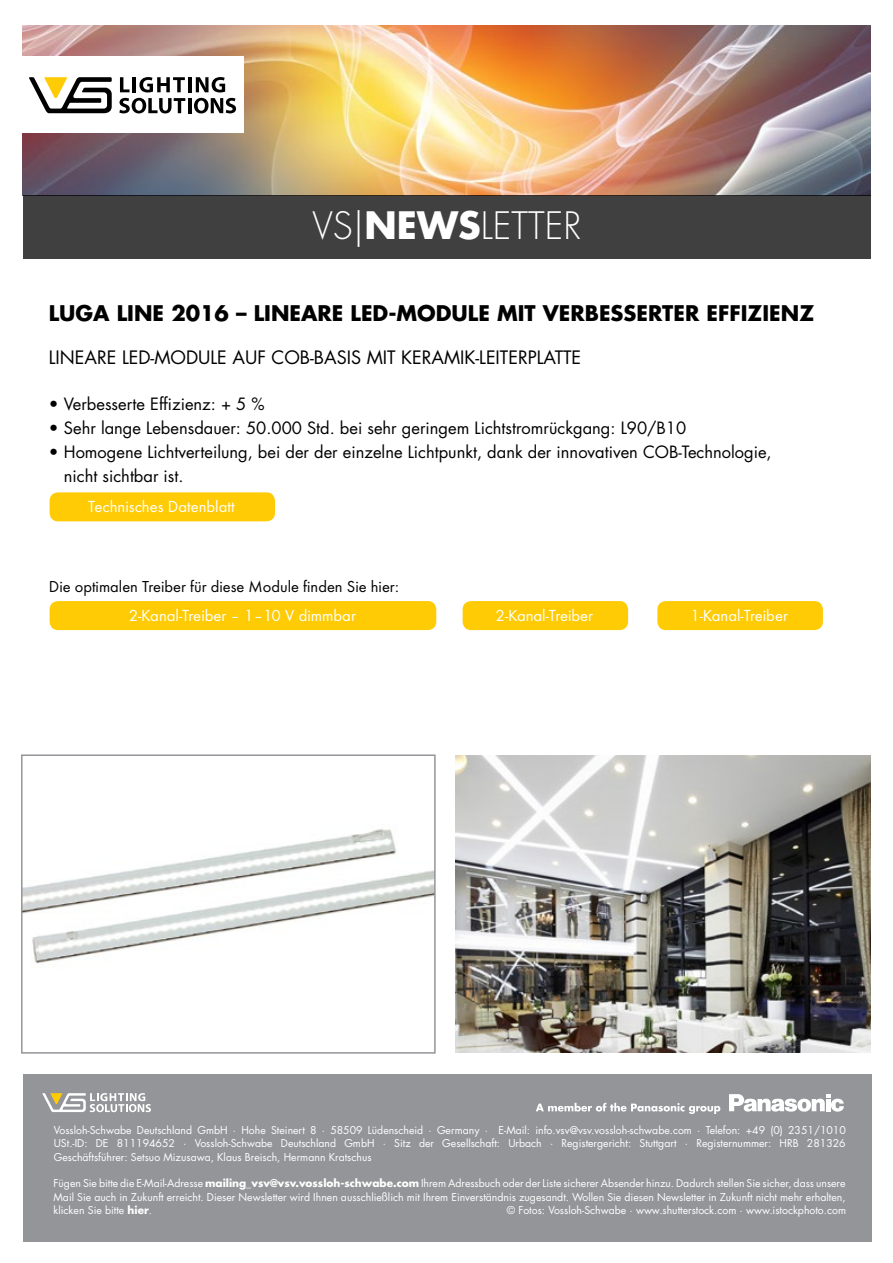
<style>
.page{position:relative;width:893px;height:1263px;background:#fff}
.page>*{position:absolute;margin:0;border:0;box-sizing:border-box;transform-origin:0 0}
.t1{font:300 36.75px "Futura";color:#fff}
.t2{font:700 21px "Futura";color:#000}
.t3{font:18px "Futura";color:#000}
.t4{font:16.65px "Futura TCE Boo";color:#fff}
.t5{font:16.5px/24px "Futura";color:#000}
.t6{font:16.5px "Futura TCE Boo";color:#000}
.t7{font:10.5px/13.5px "Futura";color:#fff;text-align:justify}
.s1{font-weight:700}
</style>
<div class="page">
<img style="left:23px;top:26px;width:848px;height:170px">
<div style="left:22px;top:56px;width:222px;height:77px;background:#fff"></div>
<svg style="left:29px;top:77px;width:83px;height:36px"></svg>
<svg style="left:120px;top:77px;width:10px;height:15px"></svg>
<svg style="left:196px;top:77px;width:29px;height:15px"></svg>
<svg style="left:139px;top:77px;width:46px;height:15px"></svg>
<hr style="left:133px;top:77px;width:3px;height:15px;background:#000">
<hr style="left:188px;top:77px;width:4px;height:15px;background:#000">
<svg style="left:194px;top:98px;width:42px;height:15px"></svg>
<hr style="left:188px;top:98px;width:4px;height:15px;background:#000">
<svg style="left:119px;top:98px;width:66px;height:15px"></svg>
<div style="left:23px;top:196px;width:848px;height:63px;background:#404040"></div>
<div style="left:23px;top:1074px;width:848px;height:167px;background:#939598"></div>
<svg style="left:42px;top:1093px;width:109px;height:19px"></svg>
<svg style="left:536px;top:1103px;width:184px;height:11px"></svg>
<svg style="left:729px;top:1094px;width:115px;height:18px"></svg>
<img style="left:455px;top:755px;width:415px;height:298px">
<img style="left:24px;top:829px;width:409px;height:135px">
<div style="left:21px;top:754px;width:415px;height:300px;border:2px solid #939598"></div>
<div style="left:50px;top:601px;width:386px;height:29px;background:#ffcb05;border-radius:9px"></div>
<div style="left:50px;top:492px;width:225px;height:29px;background:#ffcb05;border-radius:9px"></div>
<div style="left:463px;top:601px;width:165px;height:29px;background:#ffcb05;border-radius:9px"></div>
<div style="left:657px;top:601px;width:166px;height:29px;background:#ffcb05;border-radius:9px"></div>
<h1 class="t1" style="left:312px;top:203px;width:270px">VS|<span class="s1">NEWS</span>LETTER</h1>
<h2 class="t2" style="left:49px;top:299px;width:767px">LUGA LINE 2016 – LINEARE LED-MODULE MIT VERBESSERTER EFFIZIENZ</h2>
<h3 class="t3" style="left:49px;top:346px;width:534px">LINEARE LED-MODULE AUF COB-BASIS MIT KERAMIK-LEITERPLATTE</h3>
<h3 class="t5" style="left:49px;top:392px;width:217px">• Verbesserte Effizienz: + 5 %</h3>
<h3 class="t5" style="left:49px;top:416px;width:639px">• Sehr lange Lebensdauer: 50.000 Std. bei sehr geringem Lichtstromrückgang: L90/B10</h3>
<h3 class="t5" style="left:64px;top:440px;width:709px;text-indent:-15px">• Homogene Lichtverteilung, bei der der einzelne Lichtpunkt, dank der innovativen COB-Technologie, nicht sichtbar ist.</h3>
<h3 class="t4" style="left:88px;top:497px;width:148px">Technisches Datenblatt</h3>
<h3 class="t6" style="left:49px;top:577px;width:351px">Die optimalen Treiber für diese Module finden Sie hier:</h3>
<h3 class="t4" style="left:129px;top:606px;width:229px">2-Kanal-Treiber – 1–10 V dimmbar</h3>
<h3 class="t4" style="left:496px;top:606px;width:99px">2-Kanal-Treiber</h3>
<h3 class="t4" style="left:690px;top:606px;width:99px">1-Kanal-Treiber</h3>
<p class="t7" style="left:54px;top:1123px;width:794px">Vossloh-Schwabe Deutschland GmbH · Hohe Steinert 8 · 58509 Lüdenscheid · Germany · E-Mail: info.vsv@vsv.vossloh-schwabe.com · Telefon: +49 (0) 2351/1010<br>USt.-ID: DE 811194652 · Vossloh-Schwabe Deutschland GmbH · Sitz der Gesellschaft: Urbach · Registergericht: Stuttgart · Registernummer: HRB 281326<br>Geschäftsführer: Setsuo Mizusawa, Klaus Breisch, Hermann Kratschus</p>
<p class="t7" style="left:54px;top:1177px;width:793px">Fügen Sie bitte die E-Mail-Adresse <span class="s1">mailing_vsv@vsv.vossloh-schwabe.com</span> Ihrem Adressbuch oder der Liste sicherer Absender hinzu. Dadurch stellen Sie sicher, dass unsere Mail Sie auch in Zukunft erreicht. Dieser Newsletter wird Ihnen ausschließlich mit Ihrem Einverständnis zugesandt. Wollen Sie diesen Newsletter in Zukunft nicht mehr erhalten, klicken Sie bitte <span class="s1">hier</span>.</p>
<p class="t7" style="left:507px;top:1204px;width:341px">© Fotos: Vossloh-Schwabe · www.shutterstock.com · www.istockphoto.com</p>
</div>
